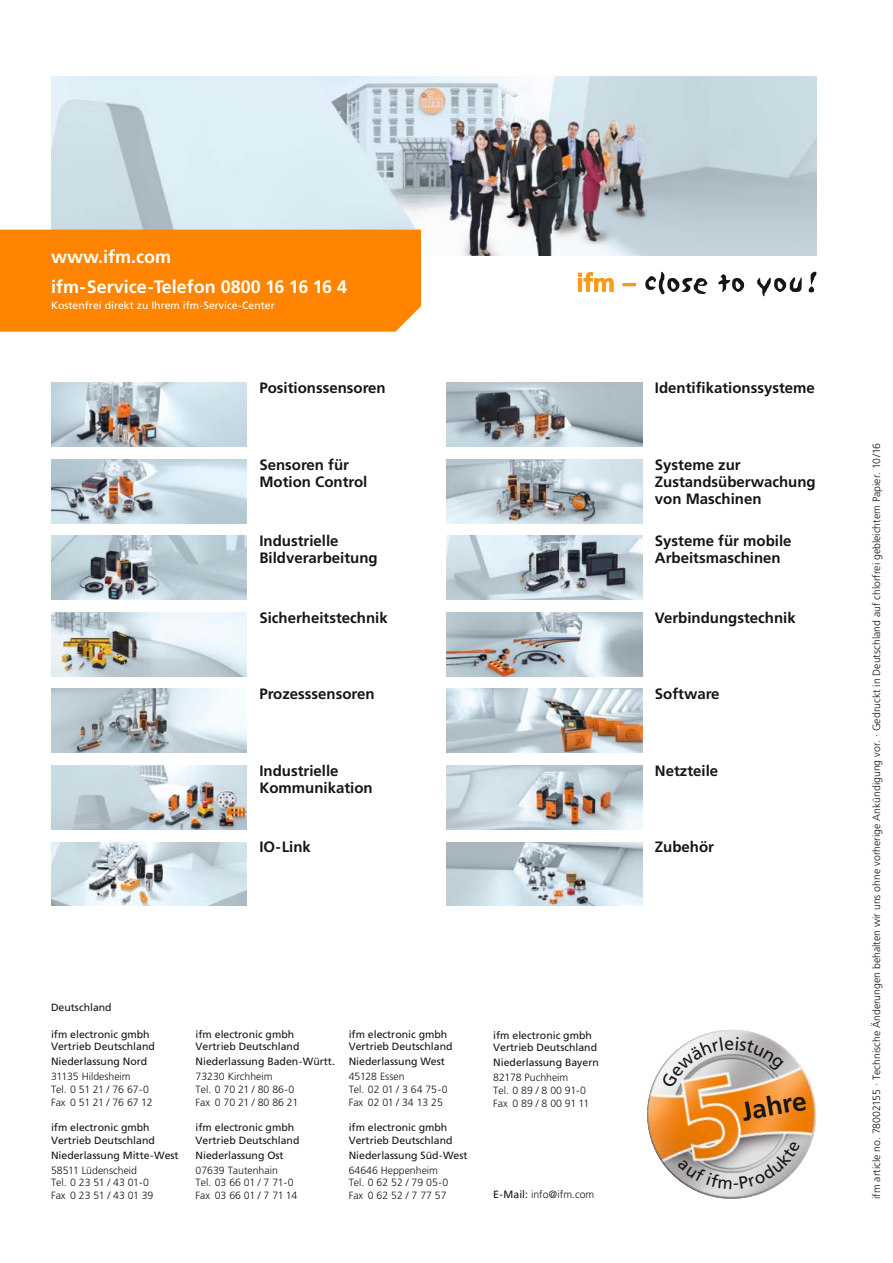
<style>
.page{position:relative;width:893px;height:1263px;background:#fff}
.page>*{position:absolute;margin:0;border:0;box-sizing:border-box;transform-origin:0 0}
.t1{font:700 26.4px "Frutiger LT Com";color:#151616}
.t2{font:700 18px/29.7px "Frutiger LT Com";color:#fff}
.t3{font:700 15px/17px "Frutiger LT Com";color:#151616}
.t4{font:300 10.5px/12.8px "Frutiger LT Com";color:#151616}
.t5{font:10.5px/12.8px "Frutiger LT Com";color:#151616}
.t6{font:10.5px "Frutiger LT Com";color:#fff}
.s1{font-weight:400}
</style>
<div class="page">
<img style="left:51px;top:77px;width:765px;height:178px">
<div style="left:0;top:230px;width:421px;height:102px;background:#ff8400"></div>
<svg style="left:578px;top:272px;width:35px;height:19px"></svg>
<svg style="left:623px;top:283px;width:12px;height:3px"></svg>
<svg style="left:645px;top:272px;width:62px;height:22px"></svg>
<svg style="left:718px;top:274px;width:26px;height:18px"></svg>
<svg style="left:757px;top:277px;width:45px;height:19px"></svg>
<svg style="left:809px;top:272px;width:7px;height:20px"></svg>
<img style="left:51px;top:383px;width:196px;height:63px">
<img style="left:51px;top:459px;width:196px;height:64px">
<img style="left:51px;top:536px;width:196px;height:64px">
<img style="left:51px;top:612px;width:196px;height:64px">
<img style="left:51px;top:689px;width:196px;height:64px">
<img style="left:51px;top:765px;width:196px;height:64px">
<img style="left:446px;top:459px;width:196px;height:64px">
<img style="left:446px;top:536px;width:196px;height:64px">
<img style="left:446px;top:612px;width:196px;height:64px">
<img style="left:446px;top:689px;width:196px;height:64px">
<img style="left:446px;top:765px;width:196px;height:64px">
<img style="left:446px;top:842px;width:196px;height:64px">
<img style="left:51px;top:842px;width:196px;height:64px">
<img style="left:647px;top:1029px;width:170px;height:170px">
<img style="left:446px;top:383px;width:196px;height:63px">
<svg style="left:661px;top:1037px;width:123px;height:51px"></svg>
<svg style="left:677px;top:1140px;width:123px;height:49px;background:#cbbfb3"></svg>
<h2 class="t2" style="left:51px;top:244px;width:298px">www.ifm.com<br>ifm-Service-Telefon 0800 16 16 16 4</h2>
<p class="t6" style="left:51px;top:301px;width:225px">Kostenfrei direkt zu Ihrem ifm-Service-Center</p>
<h3 class="t3" style="left:259px;top:381px;width:128px">Positionssensoren</h3>
<h3 class="t3" style="left:655px;top:381px;width:162px">Identifikationssysteme</h3>
<h3 class="t3" style="left:259px;top:457px;width:110px">Sensoren für<br>Motion Control</h3>
<h3 class="t3" style="left:655px;top:457px;width:162px">Systeme zur<br>Zustandsüberwachung von Maschinen</h3>
<h3 class="t3" style="left:259px;top:534px;width:120px">Industrielle<br>Bildverarbeitung</h3>
<h3 class="t3" style="left:655px;top:534px;width:138px">Systeme für mobile<br>Arbeitsmaschinen</h3>
<h3 class="t3" style="left:259px;top:610px;width:130px">Sicherheitstechnik</h3>
<h3 class="t3" style="left:655px;top:610px;width:142px">Verbindungstechnik</h3>
<h3 class="t3" style="left:259px;top:687px;width:117px">Prozesssensoren</h3>
<h3 class="t3" style="left:655px;top:687px;width:66px">Software</h3>
<h3 class="t3" style="left:259px;top:763px;width:115px">Industrielle<br>Kommunikation</h3>
<h3 class="t3" style="left:655px;top:763px;width:65px">Netzteile</h3>
<h3 class="t3" style="left:259px;top:840px;width:53px">IO-Link</h3>
<h3 class="t3" style="left:655px;top:840px;width:61px">Zubehör</h3>
<p class="t5" style="left:51px;top:1002px;width:62px">Deutschland</p>
<p class="t5" style="left:51px;top:1028px;width:105px">ifm electronic gmbh<br>Vertrieb Deutschland</p>
<p class="t5" style="left:51px;top:1056px;width:98px">Niederlassung Nord</p>
<p class="t4" style="left:51px;top:1071px;width:103px">31135 Hildesheim<br>Tel. 0 51 21 / 76 67-0<br>Fax 0 51 21 / 76 67 12</p>
<p class="t5" style="left:51px;top:1122px;width:105px">ifm electronic gmbh<br>Vertrieb Deutschland</p>
<p class="t5" style="left:51px;top:1149px;width:129px">Niederlassung Mitte-West</p>
<p class="t4" style="left:51px;top:1164px;width:104px">58511 Lüdenscheid<br>Tel. 0 23 51 / 43 01-0<br>Fax 0 23 51 / 43 01 39</p>
<p class="t5" style="left:196px;top:1028px;width:105px">ifm electronic gmbh<br>Vertrieb Deutschland</p>
<p class="t5" style="left:196px;top:1056px;width:141px">Niederlassung Baden-Württ.</p>
<p class="t4" style="left:196px;top:1071px;width:104px">73230 Kirchheim<br>Tel. 0 70 21 / 80 86-0<br>Fax 0 70 21 / 80 86 21</p>
<p class="t5" style="left:196px;top:1122px;width:105px">ifm electronic gmbh<br>Vertrieb Deutschland</p>
<p class="t5" style="left:196px;top:1149px;width:90px">Niederlassung Ost</p>
<p class="t4" style="left:196px;top:1164px;width:103px">07639 Tautenhain<br>Tel. 03 66 01 / 7 71-0<br>Fax 03 66 01 / 7 71 14</p>
<p class="t5" style="left:349px;top:1028px;width:105px">ifm electronic gmbh<br>Vertrieb Deutschland</p>
<p class="t5" style="left:349px;top:1056px;width:98px">Niederlassung West</p>
<p class="t4" style="left:349px;top:1071px;width:100px">45128 Essen<br>Tel. 02 01 / 3 64 75-0<br>Fax 02 01 / 34 13 25</p>
<p class="t5" style="left:349px;top:1122px;width:105px">ifm electronic gmbh<br>Vertrieb Deutschland</p>
<p class="t5" style="left:349px;top:1149px;width:120px">Niederlassung Süd-West</p>
<p class="t4" style="left:349px;top:1164px;width:101px">64646 Heppenheim<br>Tel. 0 62 52 / 79 05-0<br>Fax 0 62 52 / 7 77 57</p>
<p class="t5" style="left:493px;top:1029px;width:105px">ifm electronic gmbh<br>Vertrieb Deutschland</p>
<p class="t5" style="left:493px;top:1057px;width:107px">Niederlassung Bayern</p>
<p class="t4" style="left:493px;top:1072px;width:98px">82178 Puchheim<br>Tel. 0 89 / 8 00 91-0<br>Fax 0 89 / 8 00 91 11</p>
<p class="t4" style="left:493px;top:1189px;width:102px"><span class="s1">E-Mail:</span> info@ifm.com</p>
<h1 class="t1" style="left:739px;top:1096px;width:67px;rotate:-10deg">Jahre</h1>
<p class="t4" style="left:871px;top:1199px;width:758px;rotate:-90deg">ifm article no. 78002155 · Technische Änderungen behalten wir uns ohne vorherige Ankündigung vor. · Gedruckt in Deutschland auf chlorfrei gebleichtem Papier. 10/16</p>
</div>
